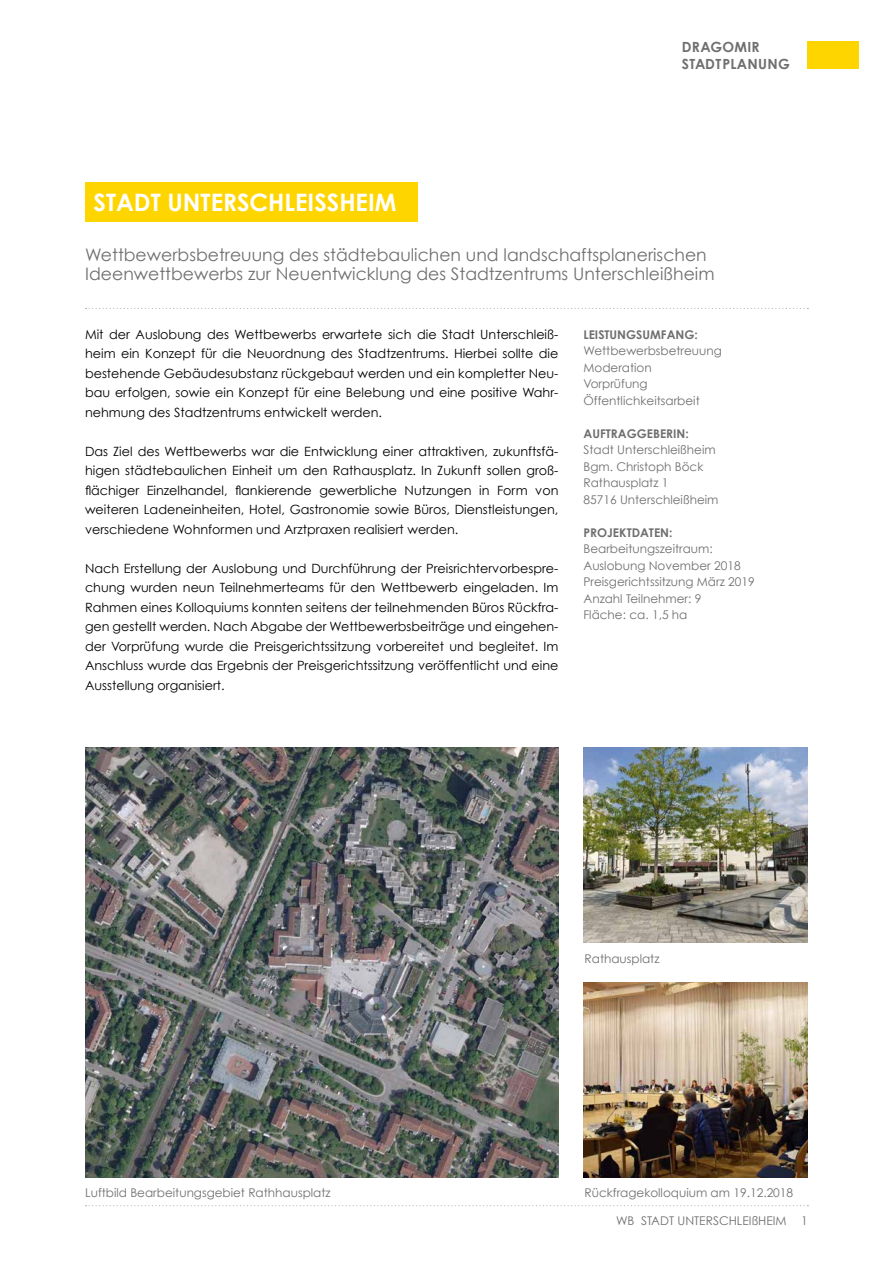
<style>
.page{position:relative;width:893px;height:1263px;background:#fff}
.page>*{position:absolute;margin:0;border:0;box-sizing:border-box;transform-origin:0 0}
.t1{font:700 24px "Century Gothic";color:#fff}
.t2{font:17.25px/19.5px "Century Gothic";color:#706f6f}
.t3{font:700 13.95px/16.8px "Century Gothic";letter-spacing:.02em;color:#706f6f}
.t4{font:12.75px/19.5px "Century Gothic";color:#000;text-align:justify}
.t5{font:12px/16.5px "Century Gothic";color:#706f6f}
.t6{font:700 12px "Century Gothic";color:#706f6f}
</style>
<div class="page">
<svg style="left:86px;top:1205px;width:722px;height:1px"></svg>
<svg style="left:86px;top:308px;width:722px;height:1px"></svg>
<div style="left:808px;top:41px;width:51px;height:28px;background:#ffd500"></div>
<div style="left:85px;top:183px;width:333px;height:39px;background:#ffd500"></div>
<img style="left:583px;top:982px;width:225px;height:195px">
<img style="left:584px;top:748px;width:224px;height:195px">
<img style="left:85px;top:748px;width:473px;height:429px">
<h1 class="t1" style="left:94px;top:187px;width:304px">STADT UNTERSCHLEISSHEIM</h1>
<p class="t3" style="left:682px;top:38px;width:109px">DRAGOMIR<br>STADTPLANUNG</p>
<h2 class="t2" style="left:85px;top:244px;width:631px">Wettbewerbsbetreuung des städtebaulichen und landschaftsplanerischen<br>Ideenwettbewerbs zur Neuentwicklung des Stadtzentrums Unterschleißheim</h2>
<p class="t4" style="left:85px;top:324px;width:475px">Mit der Auslobung des Wettbewerbs erwartete sich die Stadt Unterschleiß&shy;heim ein Konzept für die Neuordnung des Stadtzentrums. Hierbei sollte die bestehende Gebäudesubstanz rückgebaut werden und ein kompletter Neu&shy;bau erfolgen, sowie ein Konzept für eine Belebung und eine positive Wahr&shy;nehmung des Stadtzentrums entwickelt werden.</p>
<p class="t4" style="left:85px;top:441px;width:475px">Das Ziel des Wettbewerbs war die Entwicklung einer attraktiven, zukunftsfä&shy;higen städtebaulichen Einheit um den Rathausplatz. In Zukunft sollen groß&shy;flächiger Einzelhandel, flankierende gewerbliche Nutzungen in Form von weiteren Ladeneinheiten, Hotel, Gastronomie sowie Büros, Dienstleistungen, verschiedene Wohnformen und Arztpraxen realisiert werden.</p>
<p class="t4" style="left:85px;top:558px;width:475px">Nach Erstellung der Auslobung und Durchführung der Preisrichtervorbespre&shy;chung wurden neun Teilnehmerteams für den Wettbewerb eingeladen. Im Rahmen eines Kolloquiums konnten seitens der teilnehmenden Büros Rückfra&shy;gen gestellt werden. Nach Abgabe der Wettbewerbsbeiträge und eingehen&shy;der Vorprüfung wurde die Preisgerichtssitzung vorbereitet und begleitet. Im Anschluss wurde das Ergebnis der Preisgerichtssitzung veröffentlicht und eine Ausstellung organisiert.</p>
<p class="t6" style="left:583px;top:327px;width:116px">LEISTUNGSUMFANG:</p>
<p class="t5" style="left:583px;top:342px;width:140px">Wettbewerbsbetreuung<br>Moderation<br>Vorprüfung<br>Öffentlichkeitsarbeit</p>
<p class="t6" style="left:583px;top:426px;width:107px">AUFTRAGGEBERIN:</p>
<p class="t5" style="left:583px;top:441px;width:136px">Stadt Unterschleißheim<br>Bgm. Christoph Böck<br>Rathausplatz 1<br>85716 Unterschleißheim</p>
<p class="t6" style="left:583px;top:525px;width:91px">PROJEKTDATEN:</p>
<p class="t5" style="left:583px;top:540px;width:173px">Bearbeitungszeitraum:<br>Auslobung November 2018<br>Preisgerichtssitzung März 2019<br>Anzahl Teilnehmer: 9<br>Fläche: ca. 1,5 ha</p>
<p class="t5" style="left:584px;top:950px;width:76px">Rathausplatz</p>
<p class="t5" style="left:85px;top:1184px;width:247px">Luftbild Bearbeitungsgebiet Rathhausplatz</p>
<p class="t5" style="left:584px;top:1184px;width:210px">Rückfragekolloquium am 19.12.2018</p>
<p class="t5" style="left:616px;top:1212px;width:172px">WB STADT UNTERSCHLEIßHEIM</p>
<p class="t5" style="left:801px;top:1212px;width:8px">1</p>
</div>
